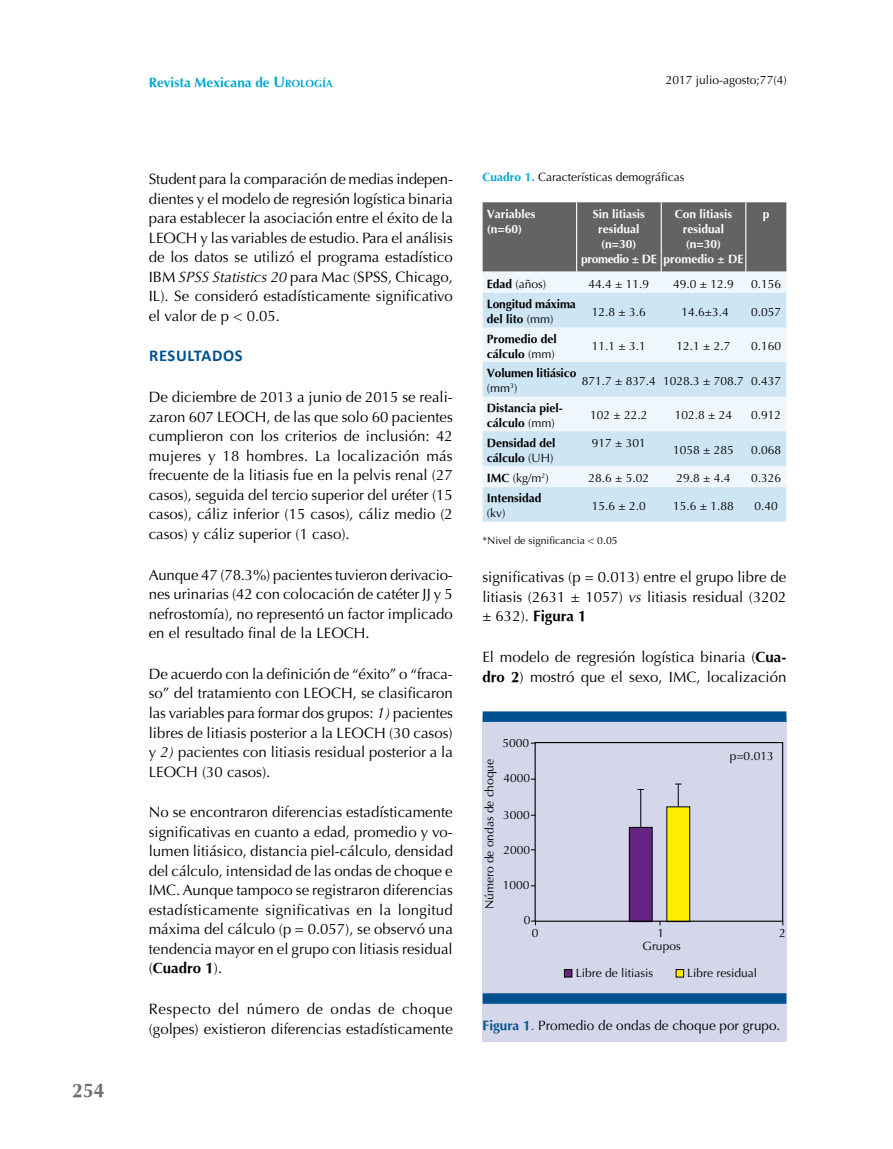
<style>
.page{position:relative;width:893px;height:1149px;background:#fff}
.page>*{position:absolute;margin:0;border:0;box-sizing:border-box;transform-origin:0 0}
.t1{font:700 19.5px "Optima";color:#706f6f}
.t2{font:700 16.5px "Calibri";letter-spacing:.04em;color:#015190}
.t3{font:15px/19.5px "Optima";color:#000;text-align:justify}
.t4{font:13.5px "Optima";color:#000}
.t5{font:700 13.5px "Optima";color:#00a8d2}
.t6{font:12px "Optima";color:#000}
.t7{font:700 12px/15px "Optima";color:#000}
.t8{font:700 12px/15px "Optima";color:#fff;text-align:center}
.t9{font:10.5px "Optima";color:#000}
.s1{font-size:15px}
.s2{font-size:10.5px}
.s3{font-style:italic}
.s4{font-weight:700}
.s5{font-weight:700;color:#00a8d2}
.s6{font-weight:400}
.s7{font-weight:700;color:#015190}
.s8{color:#015190}
</style>
<div class="page">
<div style="left:483px;top:716px;width:304px;height:325px;background:#d4d7e9"></div>
<div style="left:483px;top:992px;width:303px;height:11px;background:#015190"></div>
<div style="left:483px;top:711px;width:303px;height:10px;background:#015190"></div>
<div style="left:483px;top:202px;width:303px;height:69px;background:#646363"></div>
<div style="left:483px;top:271px;width:303px;height:22px;background:#eff7fc"></div>
<svg style="left:483px;top:293px;width:303px;height:228px;fill:#cee5f3"></svg>
<hr style="left:576px;top:202px;width:1px;height:69px;background:#fff">
<hr style="left:661px;top:202px;width:1px;height:69px;background:#fff">
<hr style="left:745px;top:202px;width:1px;height:69px;background:#fff">
<svg style="left:531px;top:920px;width:5px;height:5px"></svg>
<div style="left:629px;top:827px;width:23px;height:94px;background:#662383"></div>
<div style="left:629px;top:826px;width:24px;height:95px;border:1px solid #000"></div>
<div style="left:667px;top:806px;width:23px;height:115px;background:#ffed00"></div>
<div style="left:666px;top:806px;width:24px;height:115px;border:1px solid #000"></div>
<div style="left:535px;top:741px;width:248px;height:180px;border:1px solid #000"></div>
<hr style="left:640px;top:789px;width:1px;height:38px;background:#000">
<svg style="left:675px;top:783px;width:6px;height:23px"></svg>
<div style="left:564px;top:969px;width:8px;height:7px;background:#662383"></div>
<div style="left:564px;top:968px;width:8px;height:9px;border:1px solid #000"></div>
<svg style="left:678px;top:970px;width:4px;height:5px"></svg>
<div style="left:676px;top:968px;width:8px;height:9px;border:1px solid #000"></div>
<h1 class="t1" style="left:72px;top:1079px;width:34px">254</h1>
<p class="t5" style="left:149px;top:74px;width:186px">Revista Mexicana de <span class="s1">U</span><span class="s2">ROLOGÍA</span></p>
<p class="t6" style="left:666px;top:73px;width:122px">2017 julio-agosto;77(4)</p>
<p class="t3" style="left:149px;top:169px;width:306px">Student para la comparación de medias indepen&shy;dientes y el modelo de regresión logística binaria para establecer la asociación entre el éxito de la LEOCH y las variables de estudio. Para el análisis de los datos se utilizó el programa estadístico IBM <span class="s3">SPSS Statistics 20</span> para Mac (SPSS, Chicago, IL). Se consideró estadísticamente significativo el valor de p &lt; 0.05.</p>
<p class="t2" style="left:149px;top:345px;width:95px">RESULTADOS</p>
<p class="t3" style="left:149px;top:387px;width:306px">De diciembre de 2013 a junio de 2015 se reali&shy;zaron 607 LEOCH, de las que solo 60 pacientes cumplieron con los criterios de inclusión: 42 mujeres y 18 hombres. La localización más frecuente de la litiasis fue en la pelvis renal (27 casos), seguida del tercio superior del uréter (15 casos), cáliz inferior (15 casos), cáliz medio (2 casos) y cáliz superior (1 caso).</p>
<p class="t3" style="left:149px;top:565px;width:306px">Aunque 47 (78.3%) pacientes tuvieron derivacio&shy;nes urinarias (42 con colocación de catéter JJ y 5 nefrostomía), no representó un factor implicado en el resultado final de la LEOCH.</p>
<p class="t3" style="left:149px;top:664px;width:306px">De acuerdo con la definición de “éxito” o “fraca&shy;so” del tratamiento con LEOCH, se clasificaron las variables para formar dos grupos: <span class="s3">1)</span> pacientes libres de litiasis posterior a la LEOCH (30 casos) y <span class="s3">2)</span> pacientes con litiasis residual posterior a la LEOCH (30 casos).</p>
<p class="t3" style="left:149px;top:802px;width:306px">No se encontraron diferencias estadísticamente significativas en cuanto a edad, promedio y vo&shy;lumen litiásico, distancia piel-cálculo, densidad del cálculo, intensidad de las ondas de choque e IMC. Aunque tampoco se registraron diferencias estadísticamente significativas en la longitud máxima del cálculo (p = 0.057), se observó una tendencia mayor en el grupo con litiasis residual (<span class="s4">Cuadro 1</span>).</p>
<p class="t3" style="left:149px;top:999px;width:306px">Respecto del número de ondas de choque (golpes) existieron diferencias estadísticamente</p>
<p class="t6" style="left:483px;top:170px;width:203px"><span class="s5">Cuadro 1.</span> Características demográficas</p>
<p class="t8" style="left:487px;top:206px;width:50px;text-align:left">Variables (n=60)</p>
<p class="t8" style="left:581px;top:206px;width:77px">Sin litiasis residual (n=30) promedio ± DE</p>
<p class="t8" style="left:664px;top:206px;width:81px">Con litiasis residual<br>(n=30) promedio ± DE</p>
<p class="t8" style="left:763px;top:206px;width:8px">p</p>
<p class="t6" style="left:487px;top:277px;width:61px"><span class="s4">Edad</span> (años)</p>
<p class="t6" style="left:589px;top:277px;width:62px">44.4 ± 11.9</p>
<p class="t6" style="left:673px;top:277px;width:62px">49.0 ± 12.9</p>
<p class="t6" style="left:751px;top:277px;width:32px">0.156</p>
<p class="t7" style="left:487px;top:297px;width:91px">Longitud máxima del lito <span class="s6">(mm)</span></p>
<p class="t6" style="left:592px;top:304px;width:55px">12.8 ± 3.6</p>
<p class="t6" style="left:682px;top:304px;width:49px">14.6±3.4</p>
<p class="t6" style="left:751px;top:304px;width:32px">0.057</p>
<p class="t7" style="left:487px;top:331px;width:72px">Promedio del cálculo <span class="s6">(mm)</span></p>
<p class="t6" style="left:592px;top:339px;width:55px">11.1 ± 3.1</p>
<p class="t6" style="left:677px;top:339px;width:55px">12.1 ± 2.7</p>
<p class="t6" style="left:751px;top:339px;width:32px">0.160</p>
<p class="t7" style="left:487px;top:366px;width:91px">Volumen litiásico <span class="s6">(mm</span><sup>3</sup><span class="s6">)</span></p>
<p class="t6" style="left:582px;top:374px;width:201px">871.7 ± 837.4 1028.3 ± 708.7 0.437</p>
<p class="t7" style="left:487px;top:400px;width:78px">Distancia piel&shy;cálculo <span class="s6">(mm)</span></p>
<p class="t6" style="left:590px;top:408px;width:59px">102 ± 22.2</p>
<p class="t6" style="left:675px;top:408px;width:59px">102.8 ± 24</p>
<p class="t6" style="left:751px;top:408px;width:32px">0.912</p>
<p class="t7" style="left:487px;top:435px;width:70px">Densidad del cálculo <span class="s6">(UH)</span></p>
<p class="t6" style="left:592px;top:435px;width:55px">917 ± 301</p>
<p class="t6" style="left:673px;top:443px;width:62px">1058 ± 285</p>
<p class="t6" style="left:751px;top:443px;width:32px">0.068</p>
<p class="t6" style="left:487px;top:471px;width:63px"><span class="s4">IMC</span> (kg/m<sup>2</sup>)</p>
<p class="t6" style="left:589px;top:471px;width:62px">28.6 ± 5.02</p>
<p class="t6" style="left:677px;top:471px;width:55px">29.8 ± 4.4</p>
<p class="t6" style="left:751px;top:471px;width:32px">0.326</p>
<p class="t7" style="left:487px;top:491px;width:56px">Intensidad</p>
<p class="t6" style="left:487px;top:506px;width:20px">(kv)</p>
<p class="t6" style="left:592px;top:498px;width:55px">15.6 ± 2.0</p>
<p class="t6" style="left:673px;top:498px;width:62px">15.6 ± 1.88</p>
<p class="t6" style="left:754px;top:498px;width:25px">0.40</p>
<p class="t9" style="left:483px;top:534px;width:137px">*Nivel de significancia &lt; 0.05</p>
<p class="t3" style="left:482px;top:567px;width:306px">significativas (p = 0.013) entre el grupo libre de litiasis (2631 ± 1057) <span class="s3">vs</span> litiasis residual (3202 ± 632). <span class="s4">Figura 1</span></p>
<p class="t3" style="left:482px;top:647px;width:306px">El modelo de regresión logística binaria (<span class="s4">Cua&shy;dro 2</span>) mostró que el sexo, IMC, localización</p>
<p class="t6" style="left:502px;top:735px;width:28px">5000</p>
<p class="t6" style="left:482px;top:909px;width:152px;rotate:-90deg">Número de ondas de choque</p>
<p class="t6" style="left:503px;top:770px;width:28px">4000</p>
<p class="t6" style="left:503px;top:807px;width:28px">3000</p>
<p class="t6" style="left:503px;top:842px;width:28px">2000</p>
<p class="t6" style="left:503px;top:877px;width:28px">1000</p>
<p class="t6" style="left:524px;top:912px;width:8px">0</p>
<p class="t6" style="left:730px;top:748px;width:45px">p=0.013</p>
<p class="t6" style="left:532px;top:925px;width:8px">0</p>
<p class="t6" style="left:657px;top:925px;width:8px">1</p>
<p class="t6" style="left:779px;top:925px;width:8px">2</p>
<p class="t6" style="left:643px;top:938px;width:40px">Grupos</p>
<p class="t6" style="left:576px;top:965px;width:79px">Libre de litiasis</p>
<p class="t6" style="left:687px;top:965px;width:72px">Libre residual</p>
<p class="t4" style="left:483px;top:1016px;width:299px"><span class="s7">Figura 1</span><span class="s8">.</span> Promedio de ondas de choque por grupo.</p>
</div>
